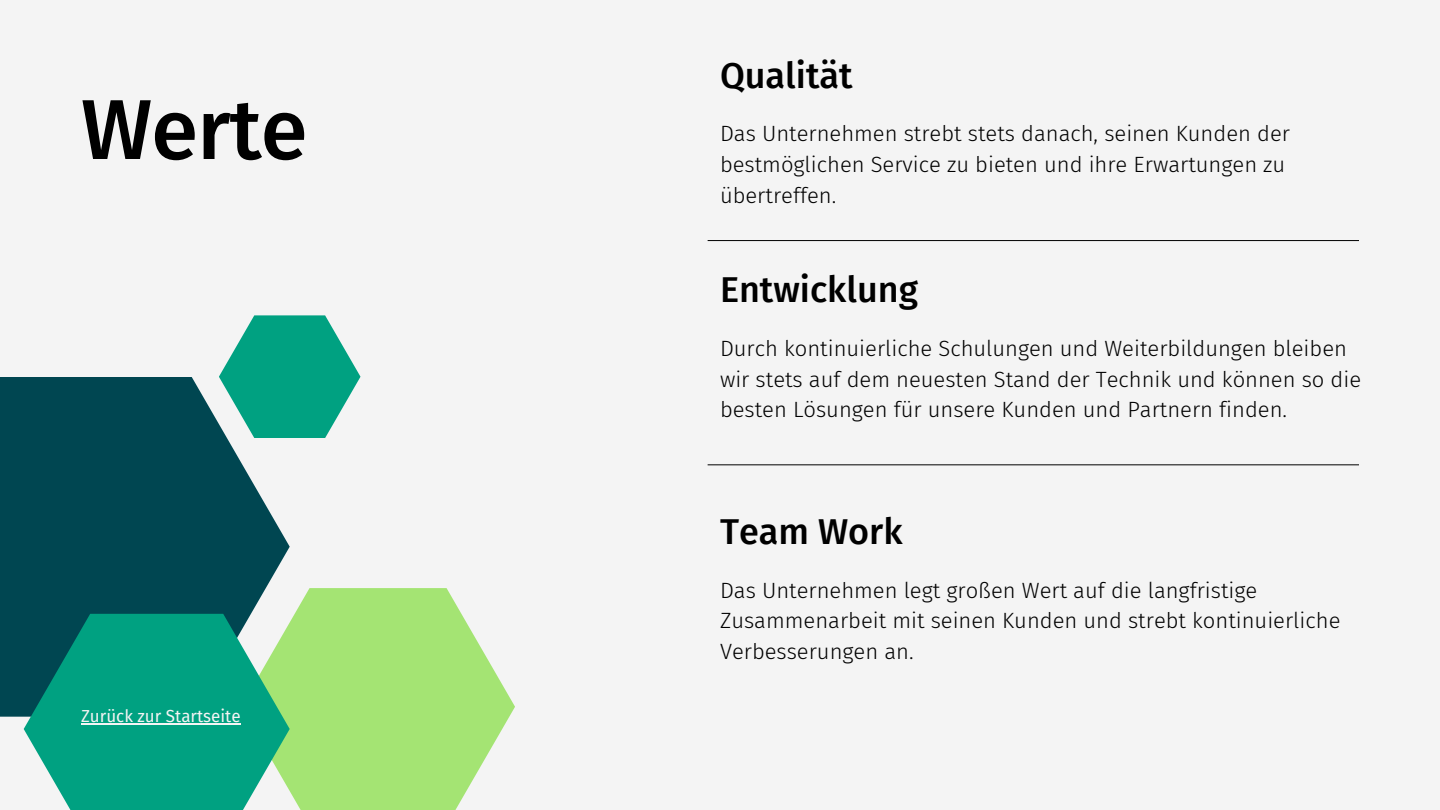
<style>
.page{position:relative;width:1440px;height:810px;background:#f4f4f4}
.page>*{position:absolute;margin:0;border:0;box-sizing:border-box;transform-origin:0 0}
.t1{font:500 85px "Fira Sans";letter-spacing:-.01em;color:#000}
.t2{font:500 36px "Fira Sans";color:#000}
.t3{font:300 22px/30.8px "Fira Sans";color:#000}
.t4{font:17px "Fira Sans";color:#f4f4f4}
</style>
<div class="page">
<svg style="left:0;top:377px;width:290px;height:340px;background:#11525c"></svg>
<svg style="left:241px;top:588px;width:274px;height:222px;fill:#a4e473"></svg>
<svg style="left:219px;top:315px;width:142px;height:123px"></svg>
<svg style="left:24px;top:614px;width:266px;height:196px;background:#1fa488"></svg>
<hr style="left:81px;top:723px;width:160px;height:2px;background:#f4f4f4">
<hr style="left:708px;top:240px;width:651px;height:1px;background:#000">
<hr style="left:708px;top:464px;width:651px;height:1px;background:#000">
<h1 class="t1" style="left:81px;top:80px;width:228px">Werte</h1>
<p class="t4" style="left:81px;top:706px;width:161px">Zurück zur Startseite</p>
<h2 class="t2" style="left:720px;top:54px;width:134px">Qualität</h2>
<p class="t3" style="left:720px;top:118px;width:572px">Das Unternehmen strebt stets danach, seinen Kunden der bestmöglichen Service zu bieten und ihre Erwartungen zu übertreffen.</p>
<h2 class="t2" style="left:720px;top:269px;width:200px">Entwicklung</h2>
<p class="t3" style="left:720px;top:333px;width:643px">Durch kontinuierliche Schulungen und Weiterbildungen bleiben wir stets auf dem neuesten Stand der Technik und können so die besten Lösungen für unsere Kunden und Partnern finden.</p>
<h2 class="t2" style="left:720px;top:510px;width:184px">Team Work</h2>
<p class="t3" style="left:720px;top:575px;width:622px">Das Unternehmen legt großen Wert auf die langfristige<br>Zusammenarbeit mit seinen Kunden und strebt kontinuierliche<br>Verbesserungen an.</p>
</div>
